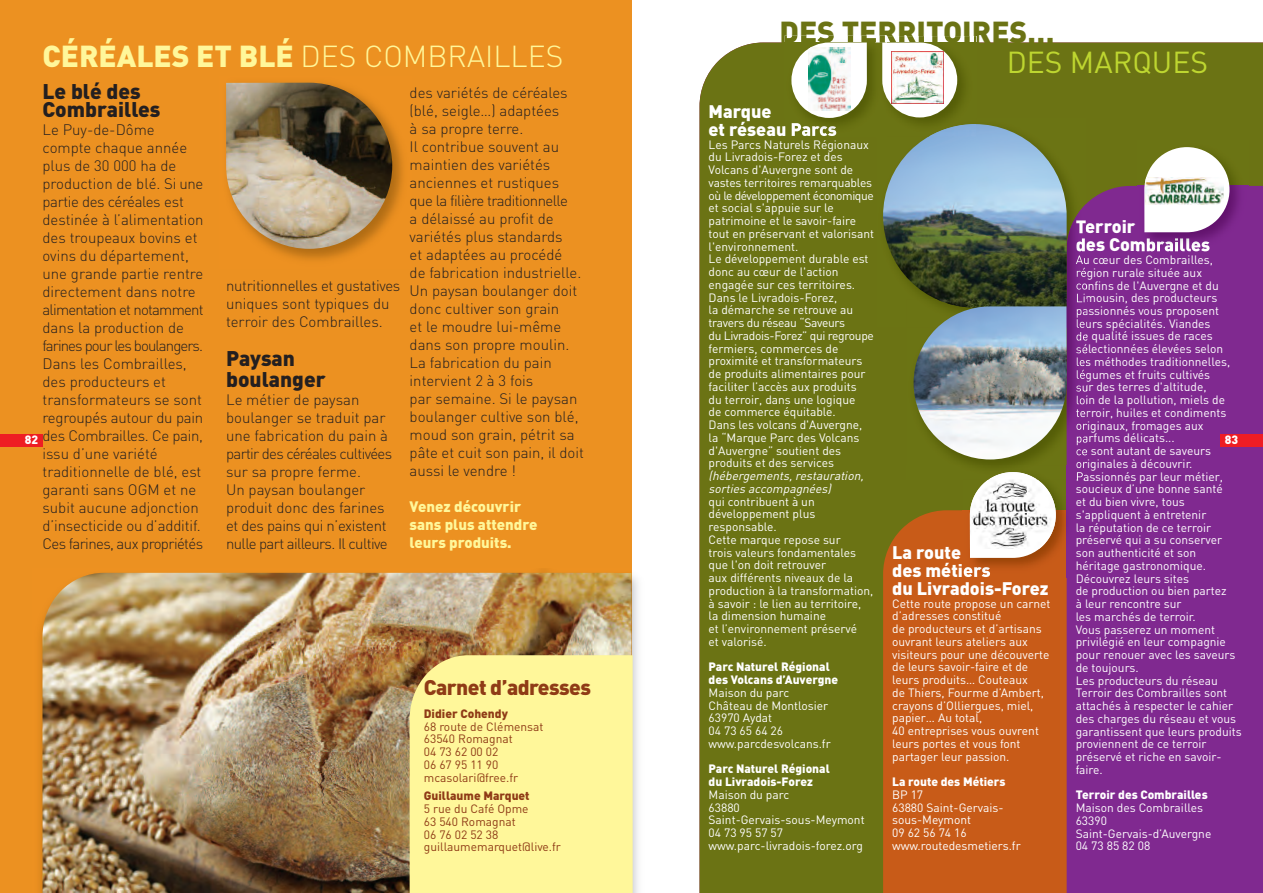
<style>
.page{position:relative;width:1263px;height:893px;background:#fff}
.page>*{position:absolute;margin:0;border:0;box-sizing:border-box;transform-origin:0 0}
.t1{font:300 30px "DIN";color:#fff79a}
.t2{font:900 30px "DIN";color:#6b7314}
.t3{font:30px "DIN";color:#bed630}
.t4{font:900 21px/21px "DIN";color:#231f20}
.t5{font:900 21px "DIN";letter-spacing:-.025em;color:#8f3b16}
.t6{font:900 18px/18px "DIN";color:#fff}
.t7{font:300 15px/18px "DIN";color:#231f20}
.t8{font:900 15px/18px "DIN";color:#fff79a}
.t9{font:12px/12.8px "DIN";color:#fff}
.t10{font:12px/12.8px "DIN";color:#8f3b16}
.t11{font:900 12px/12.8px "DIN";color:#fff}
.t12{font:italic 12px/12.8px "DIN";color:#fff}
.t13{font:900 12px "DIN";color:#8f3b16}
.s1{font-weight:900}
</style>
<div class="page">
<div style="left:0;top:0;width:631px;height:893px;background:#ec9121"></div>
<img style="left:40px;top:568px;width:598px;height:325px">
<img style="left:43px;top:573px;width:588px;height:320px">
<div style="left:410px;top:655px;width:223px;height:238px;background:#fff79a"></div>
<div style="left:0;top:434px;width:43px;height:12px;background:#ee1d23"></div>
<img style="left:226px;top:82px;width:177px;height:178px">
<img style="left:226px;top:83px;width:166px;height:166px">
<div style="left:699px;top:43px;width:564px;height:850px;background:#6b7314"></div>
<div style="left:883px;top:510px;width:184px;height:383px;background:#c85b18"></div>
<div style="left:1067px;top:186px;width:196px;height:707px;background:#802990"></div>
<div style="left:1220px;top:434px;width:43px;height:12px;background:#ee1d23"></div>
<div style="left:876px;top:117px;width:210px;height:210px;background:#6b7414"></div>
<img style="left:1067px;top:204px;width:19px;height:275px">
<img style="left:883px;top:124px;width:184px;height:184px">
<img style="left:1138px;top:141px;width:111px;height:111px">
<img style="left:1138px;top:238px;width:62px;height:13px">
<svg style="left:1144px;top:147px;width:85px;height:85px"></svg>
<img style="left:1146px;top:177px;width:77px;height:27px">
<img style="left:963px;top:510px;width:104px;height:68px">
<img style="left:1067px;top:465px;width:8px;height:113px">
<img style="left:963px;top:566px;width:27px;height:11px">
<img style="left:784px;top:36px;width:92px;height:7px">
<img style="left:784px;top:43px;width:92px;height:95px">
<img style="left:784px;top:122px;width:52px;height:14px">
<svg style="left:791px;top:43px;width:76px;height:75px"></svg>
<img style="left:808px;top:48px;width:43px;height:63px">
<img style="left:957px;top:36px;width:19px;height:88px">
<img style="left:957px;top:124px;width:19px;height:13px">
<svg style="left:876px;top:36px;width:81px;height:102px"></svg>
<img style="left:892px;top:52px;width:51px;height:52px">
<img style="left:906px;top:299px;width:161px;height:166px">
<img style="left:906px;top:465px;width:57px;height:14px">
<svg style="left:1076px;top:461px;width:10px;height:18px"></svg>
<img style="left:1067px;top:299px;width:9px;height:28px">
<svg style="left:1076px;top:220px;width:11px;height:235px;background:#9751a4"></svg>
<img style="left:936px;top:299px;width:131px;height:7px">
<svg style="left:970px;top:472px;width:86px;height:86px"></svg>
<img style="left:989px;top:473px;width:48px;height:6px">
<img style="left:913px;top:306px;width:154px;height:153px">
<h1 class="t1" style="left:43px;top:39px;width:522px"><span class="s1">CÉRÉALES ET BLÉ</span> DES COMBRAILLES</h1>
<h2 class="t4" style="left:43px;top:83px;width:119px;line-height:18px">Le blé des<br>Combrailles</h2>
<p class="t7" style="left:43px;top:121px;width:163px">Le Puy-de-Dôme compte chaque année plus de 30 000 ha de production de blé. Si une partie des céréales est destinée à l’alimentation des troupeaux bovins et ovins du département, une grande partie rentre directement dans notre alimentation et notamment dans la production de farines pour les boulangers.<br>Dans les Combrailles, des producteurs et transformateurs se sont regroupés autour du pain des Combrailles. Ce pain, issu d’une variété traditionnelle de blé, est garanti sans OGM et ne subit aucune adjonction d’insecticide ou d’additif.<br>Ces farines, aux propriétés</p>
<p class="t7" style="left:410px;top:84px;width:176px">des variétés de céréales (blé, seigle…) adaptées<br>à sa propre terre.<br>Il contribue souvent au maintien des variétés anciennes et rustiques que la filière traditionnelle<br>a délaissé au profit de variétés plus standards<br>et adaptées au procédé<br>de fabrication industrielle.<br>Un paysan boulanger doit donc cultiver son grain<br>et le moudre lui-même dans son propre moulin.<br>La fabrication du pain intervient 2 à 3 fois<br>par semaine. Si le paysan boulanger cultive son blé, moud son grain, pétrit sa pâte et cuit son pain, il doit aussi le vendre !</p>
<p class="t8" style="left:410px;top:498px;width:129px">Venez découvrir sans plus attendre leurs produits.</p>
<p class="t7" style="left:226px;top:277px;width:176px">nutritionnelles et gustatives uniques sont typiques du terroir des Combrailles.</p>
<h2 class="t4" style="left:226px;top:348px;width:101px">Paysan boulanger</h2>
<p class="t7" style="left:226px;top:391px;width:167px">Le métier de paysan boulanger se traduit par une fabrication du pain à partir des céréales cultivées sur sa propre ferme.<br>Un paysan boulanger produit donc des farines et des pains qui n’existent nulle part ailleurs. Il cultive</p>
<p class="t11" style="left:25px;top:434px;width:15px">82</p>
<h2 class="t5" style="left:424px;top:675px;width:169px">Carnet d’adresses</h2>
<p class="t13" style="left:424px;top:707px;width:86px">Didier Cohendy</p>
<p class="t10" style="left:424px;top:720px;width:121px">68 route de Clémensat<br>63540 Romagnat<br>04 73 62 00 02<br>06 67 95 11 90 mcasolari@free.fr</p>
<p class="t13" style="left:424px;top:789px;width:107px">Guillaume Marquet</p>
<p class="t10" style="left:424px;top:803px;width:139px">5 rue du Café Opme<br>63 540 Romagnat<br>06 76 02 52 38 guillaumemarquet@live.fr</p>
<h1 class="t2" style="left:779px;top:15px;width:276px">DES TERRITOIRES…</h1>
<h1 class="t3" style="left:1007px;top:45px;width:203px">DES MARQUES</h1>
<h3 class="t6" style="left:709px;top:103px;width:130px">Marque<br>et réseau Parcs</h3>
<p class="t9" style="left:709px;top:138px;width:167px">Les Parcs Naturels Régionaux du Livradois-Forez et des<br>Volcans d'Auvergne sont de vastes territoires remarquables où le développement économique et social s'appuie sur le patrimoine et le savoir-faire tout en préservant et valorisant l'environnement.<br>Le développement durable est donc au cœur de l'action engagée sur ces territoires.<br>Dans le Livradois-Forez,<br>la démarche se retrouve au travers du réseau “Saveurs<br>du Livradois-Forez” qui regroupe fermiers, commerces de proximité et transformateurs de produits alimentaires pour faciliter l’accès aux produits<br>du terroir, dans une logique<br>de commerce équitable.<br>Dans les volcans d'Auvergne, la “Marque Parc des Volcans d'Auvergne” soutient des produits et des services</p>
<p class="t12" style="left:709px;top:470px;width:159px">(hébergements,restauration, sorties accompagnées)</p>
<p class="t9" style="left:709px;top:495px;width:166px">qui contribuent à un développement plus responsable.<br>Cette marque repose sur<br>trois valeurs fondamentales que l'on doit retrouver<br>aux différents niveaux de la production à la transformation, à savoir : le lien au territoire, la dimension humaine<br>et l’environnement préservé<br>et valorisé.</p>
<p class="t11" style="left:709px;top:661px;width:131px">Parc Naturel Régional des Volcans d’Auvergne</p>
<p class="t9" style="left:709px;top:686px;width:124px">Maison du parc<br>Château de Montlosier<br>63970 Aydat<br>04 73 65 64 26 www.parcdesvolcans.fr</p>
<p class="t11" style="left:709px;top:763px;width:123px">Parc Naturel Régional du Livradois-Forez</p>
<p class="t9" style="left:709px;top:788px;width:158px">Maison du parc<br>63880<br>Saint-Gervais-sous-Meymont<br>04 73 95 57 57 www.parc-livradois-forez.org</p>
<h3 class="t6" style="left:892px;top:544px;width:158px">La route<br>des métiers<br>du Livradois-Forez</h3>
<p class="t9" style="left:892px;top:597px;width:160px">Cette route propose un carnet d’adresses constitué<br>de producteurs et d’artisans ouvrant leurs ateliers aux visiteurs pour une découverte de leurs savoir-faire et de leurs produits… Couteaux<br>de Thiers, Fourme d’Ambert, crayons d’Olliergues, miel, papier… Au total,<br>40 entreprises vous ouvrent leurs portes et vous font partager leur passion.</p>
<p class="t11" style="left:892px;top:776px;width:115px">La route des Métiers</p>
<p class="t9" style="left:892px;top:788px;width:130px">BP 17<br>63880 Saint-Gervais&shy;sous-Meymont<br>09 62 56 74 16 www.routedesmetiers.fr</p>
<h3 class="t6" style="left:1076px;top:218px;width:61px">Terroir</h3>
<p class="t9" style="left:1076px;top:253px;width:168px">Au cœur des Combrailles, région rurale située aux confins de l'Auvergne et du<br>Limousin, des producteurs passionnés vous proposent leurs spécialités. Viandes<br>de qualité issues de races sélectionnées élevées selon les méthodes traditionnelles, légumes et fruits cultivés<br>sur des terres d'altitude,<br>loin de la pollution, miels de terroir, huiles et condiments originaux, fromages aux parfums délicats...<br>ce sont autant de saveurs originales à découvrir.<br>Passionnés par leur métier, soucieux d’une bonne santé<br>et du bien vivre, tous s'appliquent à entretenir<br>la réputation de ce terroir préservé qui a su conserver son authenticité et son héritage gastronomique.<br>Découvrez leurs sites<br>de production ou bien partez<br>à leur rencontre sur<br>les marchés de terroir.<br>Vous passerez un moment privilégié en leur compagnie pour renouer avec les saveurs de toujours.<br>Les producteurs du réseau<br>Terroir des Combrailles sont attachés à respecter le cahier des charges du réseau et vous garantissent que leurs produits proviennent de ce terroir préservé et riche en savoir&shy;faire.</p>
<p class="t11" style="left:1076px;top:789px;width:133px">Terroir des Combrailles</p>
<p class="t9" style="left:1076px;top:801px;width:137px">Maison des Combrailles<br>63390<br>Saint-Gervais-d’Auvergne<br>04 73 85 82 08</p>
<p class="t11" style="left:1225px;top:434px;width:15px">83</p>
</div>
